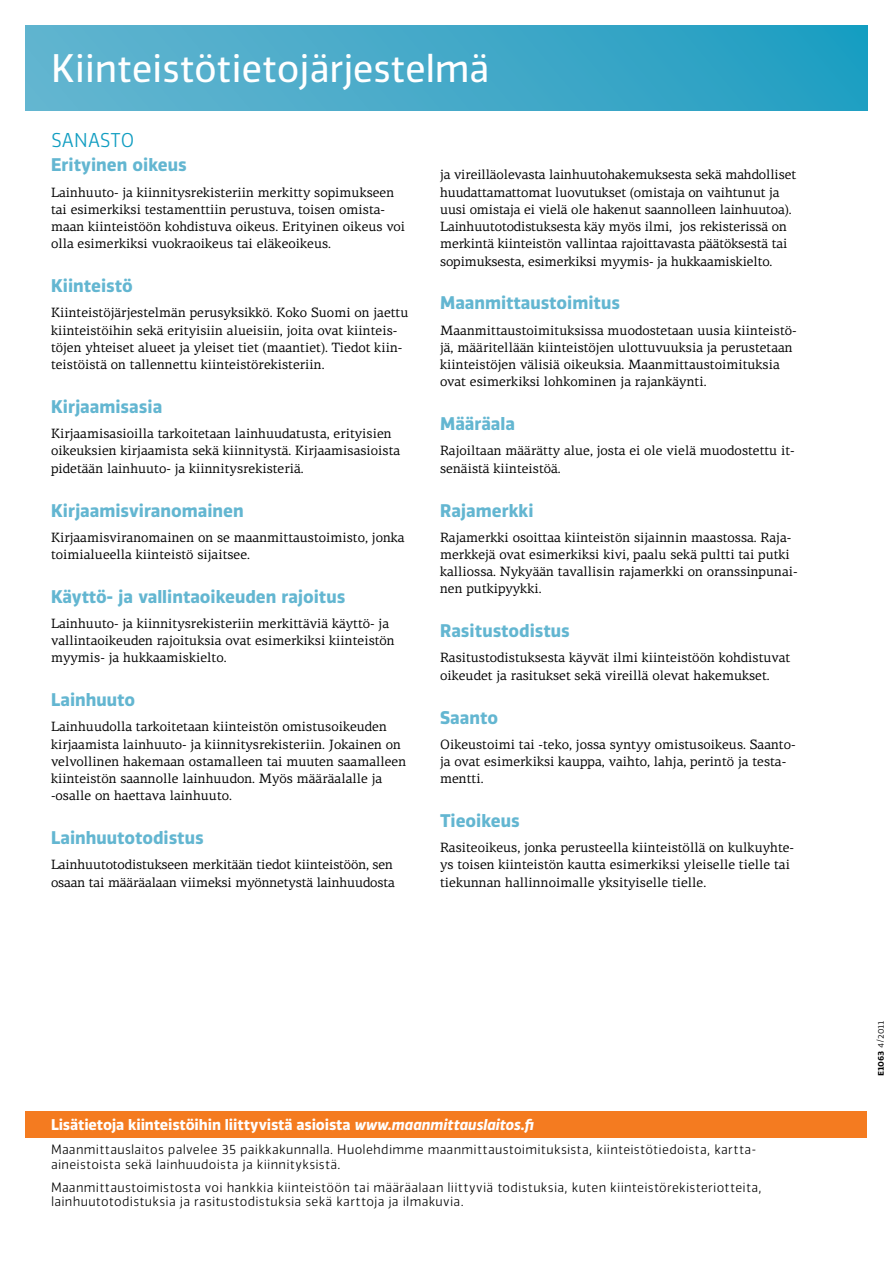
<style>
.page{position:relative;width:893px;height:1263px;background:#fff}
.page>*{position:absolute;margin:0;border:0;box-sizing:border-box;transform-origin:0 0}
.t1{font:37.5px "Vinkel";letter-spacing:-.01em;color:#fff}
.t2{font:300 18.75px "Vinkel";letter-spacing:.01em;color:#109dc1}
.t3{font:700 17.25px "Vinkel";color:#63b6d1}
.t4{font:700 14.7px "Vinkel";letter-spacing:-.01em;color:#fff}
.t5{font:13.5px/17.2px "PF Centro Serif Pro";color:#000}
.t6{font:300 12.75px/14.4px "Vinkel";letter-spacing:.02em;color:#000}
.t7{font:300 9.75px "Vinkel";color:#000}
.s1{font-style:italic}
.s2{font-weight:500}
</style>
<div class="page">
<div style="left:26px;top:26px;width:841px;height:84px;background:linear-gradient(to right,#65b5d0,#219ec2)"></div>
<div style="left:26px;top:1111px;width:841px;height:26px;background:#f47b20"></div>
<h1 class="t1" style="left:51px;top:44px;width:440px">Kiinteistötietojärjestelmä</h1>
<h2 class="t2" style="left:51px;top:128px;width:84px">Sanasto</h2>
<p class="t3" style="left:51px;top:153px;width:137px">Erityinen oikeus</p>
<p class="t5" style="left:51px;top:183px;width:356px">Lainhuuto- ja kiinnitysrekisteriin merkitty sopimukseen tai esimerkiksi testamenttiin perustuva, toisen omista&shy;maan kiinteistöön kohdistuva oikeus. Erityinen oikeus voi olla esimerkiksi vuokraoikeus tai eläkeoikeus.</p>
<p class="t3" style="left:51px;top:274px;width:83px">Kiinteistö</p>
<p class="t5" style="left:51px;top:304px;width:359px">Kiinteistöjärjestelmän perusyksikkö. Koko Suomi on jaettu kiinteistöihin sekä erityisiin alueisiin, joita ovat kiinteis&shy;töjen yhteiset alueet ja yleiset tiet (maantiet). Tiedot kiin&shy;teistöistä on tallennettu kiinteistörekisteriin.</p>
<p class="t3" style="left:51px;top:395px;width:113px">Kirjaamisasia</p>
<p class="t5" style="left:51px;top:425px;width:351px">Kirjaamisasioilla tarkoitetaan lainhuudatusta, erityisien oikeuksien kirjaamista sekä kiinnitystä. Kirjaamisasioista pidetään lainhuuto- ja kiinnitysrekisteriä.</p>
<p class="t3" style="left:51px;top:498px;width:194px">Kirjaamisviranomainen</p>
<p class="t5" style="left:51px;top:528px;width:355px">Kirjaamisviranomainen on se maanmittaustoimisto, jonka toimialueella kiinteistö sijaitsee.</p>
<p class="t3" style="left:51px;top:585px;width:296px">Käyttö- ja vallintaoikeuden rajoitus</p>
<p class="t5" style="left:51px;top:615px;width:345px">Lainhuuto- ja kiinnitysrekisteriin merkittäviä käyttö- ja vallintaoikeuden rajoituksia ovat esimerkiksi kiinteistön myymis- ja hukkaamiskielto.</p>
<p class="t3" style="left:51px;top:688px;width:86px">Lainhuuto</p>
<p class="t5" style="left:51px;top:718px;width:357px">Lainhuudolla tarkoitetaan kiinteistön omistusoikeuden kirjaamista lainhuuto- ja kiinnitysrekisteriin. Jokainen on velvollinen hakemaan ostamalleen tai muuten saamalleen kiinteistön saannolle lainhuudon. Myös määräalalle ja -osalle on haettava lainhuuto.</p>
<p class="t3" style="left:51px;top:826px;width:154px">Lainhuutotodistus</p>
<p class="t5" style="left:51px;top:856px;width:345px">Lainhuutotodistukseen merkitään tiedot kiinteistöön, sen osaan tai määräalaan viimeksi myönnetystä lainhuudosta</p>
<p class="t5" style="left:440px;top:166px;width:358px">ja vireilläolevasta lainhuutohakemuksesta sekä mahdolliset huudattamattomat luovutukset (omistaja on vaihtunut ja uusi omistaja ei vielä ole hakenut saannolleen lainhuutoa).<br>Lainhuutotodistuksesta käy myös ilmi, jos rekisterissä on merkintä kiinteistön vallintaa rajoittavasta päätöksestä tai sopimuksesta, esimerkiksi myymis- ja hukkaamiskielto.</p>
<p class="t3" style="left:440px;top:291px;width:181px">Maanmittaustoimitus</p>
<p class="t5" style="left:440px;top:321px;width:358px">Maanmittaustoimituksissa muodostetaan uusia kiinteistö&shy;jä, määritellään kiinteistöjen ulottuvuuksia ja perustetaan kiinteistöjen välisiä oikeuksia. Maanmittaustoimituksia ovat esimerkiksi lohkominen ja rajankäynti.</p>
<p class="t3" style="left:440px;top:412px;width:76px">Määräala</p>
<p class="t5" style="left:440px;top:442px;width:356px">Rajoiltaan määrätty alue, josta ei ole vielä muodostettu it&shy;senäistä kiinteistöä.</p>
<p class="t3" style="left:440px;top:498px;width:95px">Rajamerkki</p>
<p class="t5" style="left:440px;top:528px;width:359px">Rajamerkki osoittaa kiinteistön sijainnin maastossa. Raja&shy;merkkejä ovat esimerkiksi kivi, paalu sekä pultti tai putki kalliossa. Nykyään tavallisin rajamerkki on oranssinpunai&shy;nen putkipyykki.</p>
<p class="t3" style="left:440px;top:619px;width:131px">Rasitustodistus</p>
<p class="t5" style="left:440px;top:649px;width:352px">Rasitustodistuksesta käyvät ilmi kiinteistöön kohdistuvat oikeudet ja rasitukset sekä vireillä olevat hakemukset.</p>
<p class="t3" style="left:440px;top:705px;width:59px">Saanto</p>
<p class="t5" style="left:440px;top:735px;width:357px">Oikeustoimi tai -teko, jossa syntyy omistusoikeus. Saanto&shy;ja ovat esimerkiksi kauppa, vaihto, lahja, perintö ja testa&shy;mentti.</p>
<p class="t3" style="left:440px;top:809px;width:81px">Tieoikeus</p>
<p class="t5" style="left:440px;top:839px;width:356px">Rasiteoikeus, jonka perusteella kiinteistöllä on kulkuyhte&shy;ys toisen kiinteistön kautta esimerkiksi yleiselle tielle tai tiekunnan hallinnoimalle yksityiselle tielle.</p>
<p class="t4" style="left:51px;top:1114px;width:484px">Lisätietoja kiinteistöihin liittyvistä asioista <span class="s1">www.maanmittauslaitos.fi</span></p>
<p class="t6" style="left:51px;top:1143px;width:706px">Maanmittauslaitos palvelee 35 paikkakunnalla. Huolehdimme maanmittaustoimituksista, kiinteistötiedoista, kartta&shy;aineistoista sekä lainhuudoista ja kiinnityksistä.</p>
<p class="t6" style="left:51px;top:1180px;width:712px">Maanmittaustoimistosta voi hankkia kiinteistöön tai määräalaan liittyviä todistuksia, kuten kiinteistörekisteriotteita, lainhuutotodistuksia ja rasitustodistuksia sekä karttoja ja ilmakuvia.</p>
<p class="t7" style="left:874px;top:1076px;width:58px;rotate:-90deg"><span class="s2">e1063</span> 4/2011</p>
</div>
